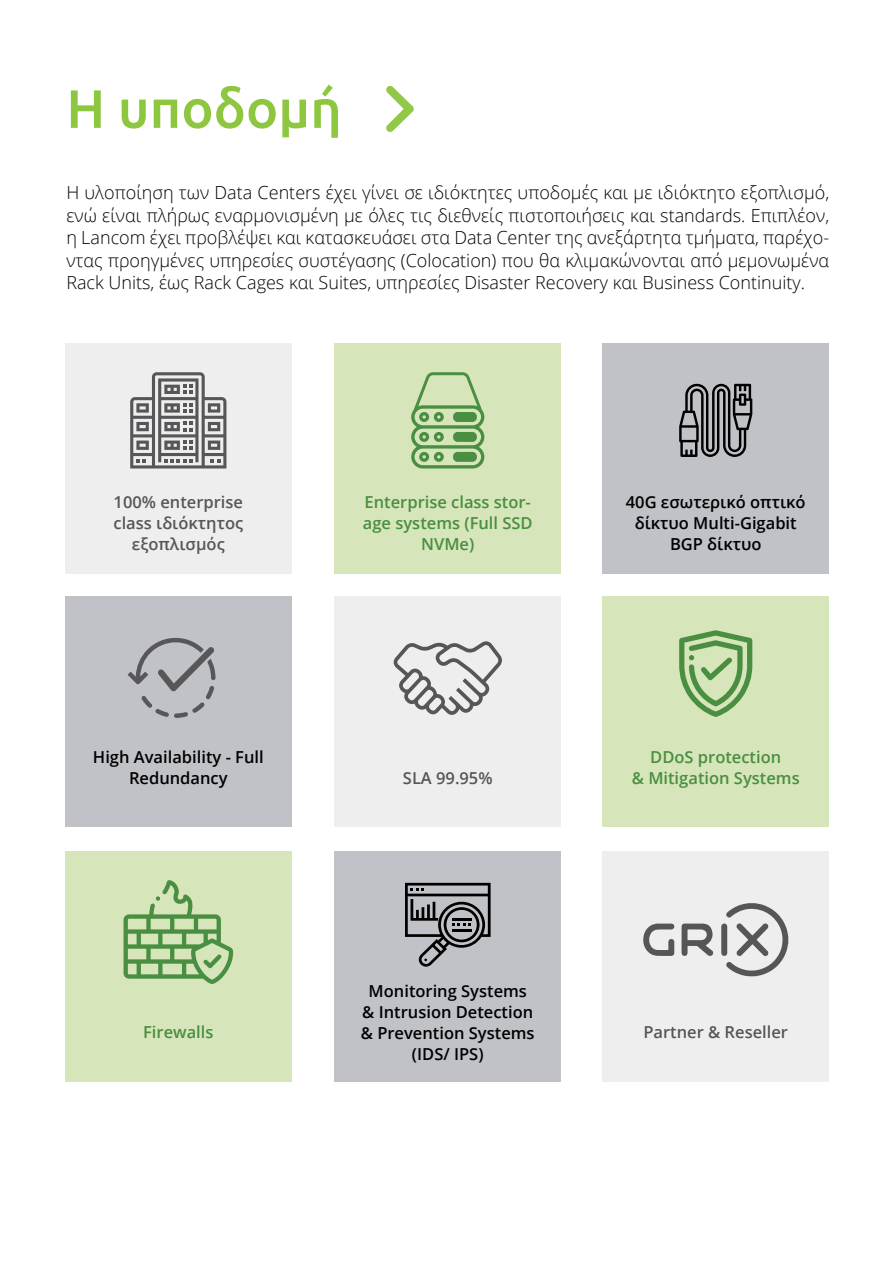
<style>
.page{position:relative;width:893px;height:1263px;background:#fff}
.page>*{position:absolute;margin:0;border:0;box-sizing:border-box;transform-origin:0 0}
.t1{font:500 54px "Ubuntu";color:#8dc63f}
.t2{font:300 18px/22.5px "Open Sans";color:#000;text-align:justify}
.t3{font:600 16.5px/21px "Open Sans";color:#000;text-align:center}
.t4{font:600 16.5px/21px "Open Sans";color:#498e41;text-align:center}
.t5{font:600 16.5px/21px "Open Sans";color:#565659;text-align:center}
</style>
<div class="page">
<div style="left:65px;top:343px;width:227px;height:230px;background:#efeeef"></div>
<div style="left:65px;top:596px;width:227px;height:231px;background:#c1c2c7"></div>
<div style="left:334px;top:343px;width:227px;height:230px;background:#d6e5ba"></div>
<div style="left:602px;top:343px;width:227px;height:230px;background:#c1c2c7"></div>
<div style="left:334px;top:596px;width:227px;height:231px;background:#efeeef"></div>
<div style="left:602px;top:596px;width:227px;height:231px;background:#d6e5ba"></div>
<div style="left:65px;top:851px;width:227px;height:231px;background:#d6e5ba"></div>
<div style="left:334px;top:851px;width:227px;height:231px;background:#c1c2c7"></div>
<div style="left:602px;top:851px;width:227px;height:231px;background:#efeeef"></div>
<svg style="left:130px;top:372px;width:96px;height:96px;background:#a4a4a6"></svg>
<svg style="left:411px;top:372px;width:73px;height:96px;background:#a4c68f"></svg>
<div style="left:453px;top:452px;width:24px;height:10px;background:#498e41;border-radius:4px"></div>
<svg style="left:679px;top:384px;width:73px;height:73px;background:#747477"></svg>
<svg style="left:394px;top:641px;width:108px;height:74px;background:#c7c7c8"></svg>
<svg style="left:679px;top:630px;width:73px;height:87px;background:#a0c48c"></svg>
<svg style="left:124px;top:880px;width:109px;height:104px;background:#aaca94"></svg>
<svg style="left:405px;top:883px;width:86px;height:84px;background:#86878b"></svg>
<svg style="left:682px;top:923px;width:31px;height:33px"></svg>
<svg style="left:643px;top:923px;width:31px;height:33px"></svg>
<svg style="left:721px;top:903px;width:67px;height:73px;background:#bebdbf"></svg>
<svg style="left:128px;top:638px;width:87px;height:80px;background:#acacb1"></svg>
<svg style="left:386px;top:86px;width:28px;height:46px"></svg>
<h1 class="t1" style="left:66px;top:74px;width:277px">H υποδομή</h1>
<p class="t2" style="left:66px;top:181px;width:764px">Η υλοποίηση των Data Centers έχει γίνει σε ιδιόκτητες υποδομές και με ιδιόκτητο εξοπλισμό, ενώ είναι πλήρως εναρμονισμένη με όλες τις διεθνείς πιστοποιήσεις και standards. Επιπλέον, η Lancom έχει προβλέψει και κατασκευάσει στα Data Center της ανεξάρτητα τμήματα, παρέχο&shy;ντας προηγμένες υπηρεσίες συστέγασης (Colocation) που θα κλιμακώνονται από μεμονωμένα Rack Units, έως Rack Cages και Suites, υπηρεσίες Disaster Recovery και Business Continuity.</p>
<p class="t5" style="left:113px;top:491px;width:131px">100% enterprise class ιδιόκτητος εξοπλισμός</p>
<p class="t3" style="left:93px;top:746px;width:172px">High Availability - Full<br>Redundancy</p>
<p class="t4" style="left:143px;top:1021px;width:72px">Firewalls</p>
<p class="t4" style="left:363px;top:491px;width:171px">Enterprise class stor&shy;age systems (Full SSD<br>NVMe)</p>
<p class="t5" style="left:403px;top:767px;width:91px">SLA 99.95%</p>
<p class="t3" style="left:361px;top:980px;width:175px">Monitoring Systems &amp; Intrusion Detection &amp; Prevention Systems (IDS/ IPS)</p>
<p class="t3" style="left:626px;top:491px;width:181px">40G εσωτερικό οπτικό δίκτυο Multi-Gigabit<br>BGP δίκτυο</p>
<p class="t4" style="left:632px;top:746px;width:169px">DDoS protection<br>&amp; Mitigation Systems</p>
<p class="t5" style="left:643px;top:1021px;width:146px">Partner &amp; Reseller</p>
</div>
